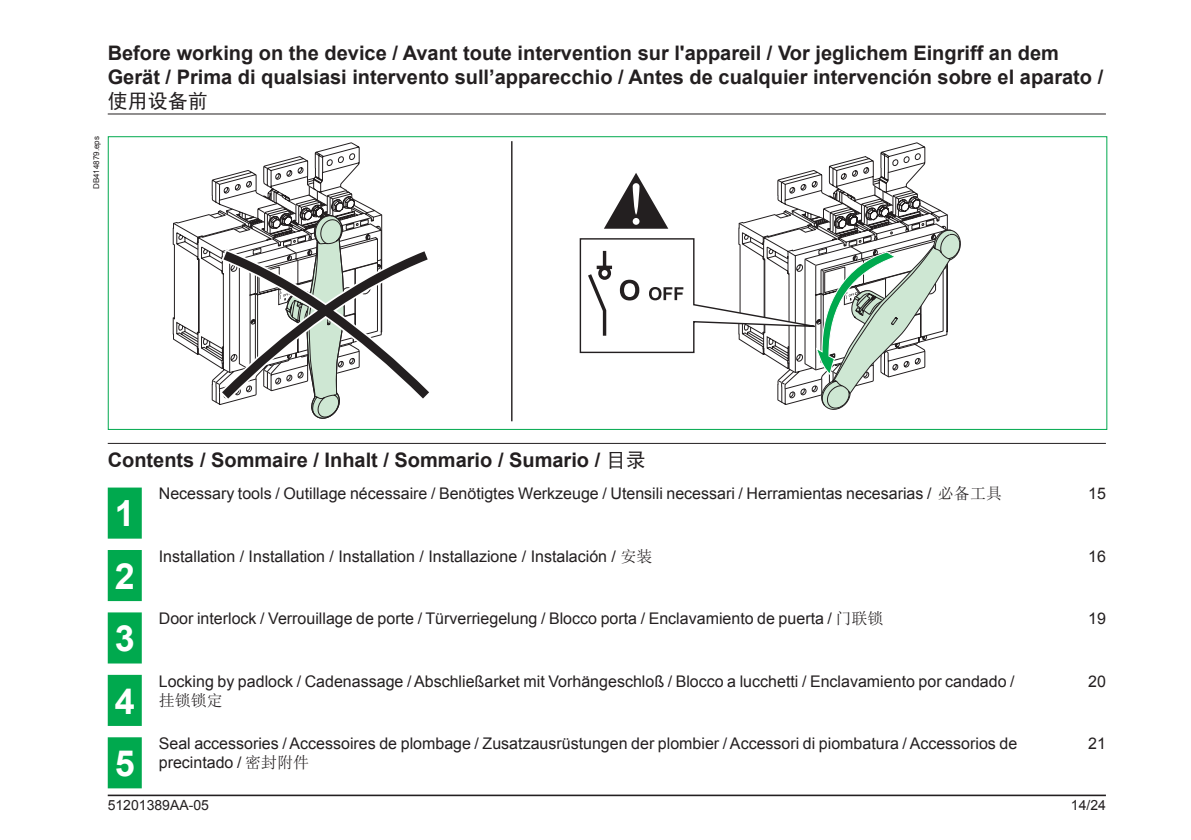
<style>
.page{position:relative;width:1191px;height:840px;background:#fff}
.page>*{position:absolute;margin:0;border:0;box-sizing:border-box;transform-origin:0 0}
.t1{font:700 36px "Arial";color:#fff}
.t2{font:700 20px/24px "Arial";color:#231f20}
.t3{font:20px "Sim Hei";color:#231f20}
.t4{font:16px/19.2px "Arial";color:#231f20}
.t5{font:16px "Sim Sun";color:#231f20}
.t6{font:14px "Arial";color:#231f20}
.t7{font:8px "Arial";color:#231f20}
.s1{font-family:"Sim Hei";font-weight:400}
.s2{font-family:"Sim Sun"}
</style>
<div class="page">
<hr style="left:108px;top:113px;width:998px;height:1px;background:#231f20">
<hr style="left:108px;top:794px;width:998px;height:1px;background:#231f20">
<hr style="left:511px;top:141px;width:1px;height:280px;background:#231f20">
<svg style="left:579px;top:142px;width:381px;height:268px"></svg>
<svg style="left:173px;top:142px;width:256px;height:277px"></svg>
<hr style="left:108px;top:442px;width:998px;height:1px;background:#231f20">
<svg style="left:108px;top:487px;width:34px;height:300px;background:#27b669"></svg>
<p class="t2" style="left:108px;top:41px;width:997px">Before working on the device / Avant toute intervention sur l'appareil / Vor jeglichem Eingriff an dem<br>Gerät / Prima di qualsiasi intervento sull’apparecchio / Antes de cualquier intervención sobre el aparato /</p>
<p class="t3" style="left:108px;top:91px;width:101px">使用设备前</p>
<p class="t7" style="left:91px;top:189px;width:54px;rotate:-90deg">DB414879.eps</p>
<p class="t2" style="left:108px;top:448px;width:539px">Contents / Sommaire / Inhalt / Sommario / Sumario / <span class="s1">目录</span></p>
<h1 class="t1" style="left:115px;top:489px;width:22px">1</h1>
<p class="t4" style="left:159px;top:484px;width:844px">Necessary tools / Outillage nécessaire / Benötigtes Werkzeuge / Utensili necessari / Herramientas necesarias / <span class="s2">必备工具</span></p>
<p class="t4" style="left:1088px;top:484px;width:19px">15</p>
<h1 class="t1" style="left:115px;top:551px;width:22px">2</h1>
<h1 class="t1" style="left:115px;top:614px;width:22px">3</h1>
<h1 class="t1" style="left:115px;top:676px;width:22px">4</h1>
<h1 class="t1" style="left:115px;top:738px;width:22px">5</h1>
<p class="t4" style="left:159px;top:546px;width:495px">Installation / Installation / Installation / Installazione / Instalación / <span class="s2">安装</span></p>
<p class="t4" style="left:1088px;top:546px;width:19px">16</p>
<p class="t4" style="left:159px;top:608px;width:726px">Door interlock / Verrouillage de porte / Türverriegelung / Blocco porta / Enclavamiento de puerta / <span class="s2">门联锁</span></p>
<p class="t4" style="left:1088px;top:608px;width:19px">19</p>
<p class="t4" style="left:159px;top:671px;width:857px">Locking by padlock / Cadenassage / Abschließarket mit Vorhängeschloß / Blocco a lucchetti / Enclavamiento por candado /</p>
<p class="t5" style="left:159px;top:691px;width:65px">挂锁锁定</p>
<p class="t4" style="left:1088px;top:671px;width:19px">20</p>
<p class="t4" style="left:159px;top:733px;width:860px">Seal accessories / Accessoires de plombage / Zusatzausrüstungen der plombier / Accessori di piombatura / Accessorios de precintado / <span class="s2">密封附件</span></p>
<p class="t4" style="left:1088px;top:733px;width:19px">21</p>
<p class="t6" style="left:108px;top:795px;width:103px">51201389AA-05</p>
<p class="t6" style="left:1070px;top:795px;width:37px">14/24</p>
</div>
